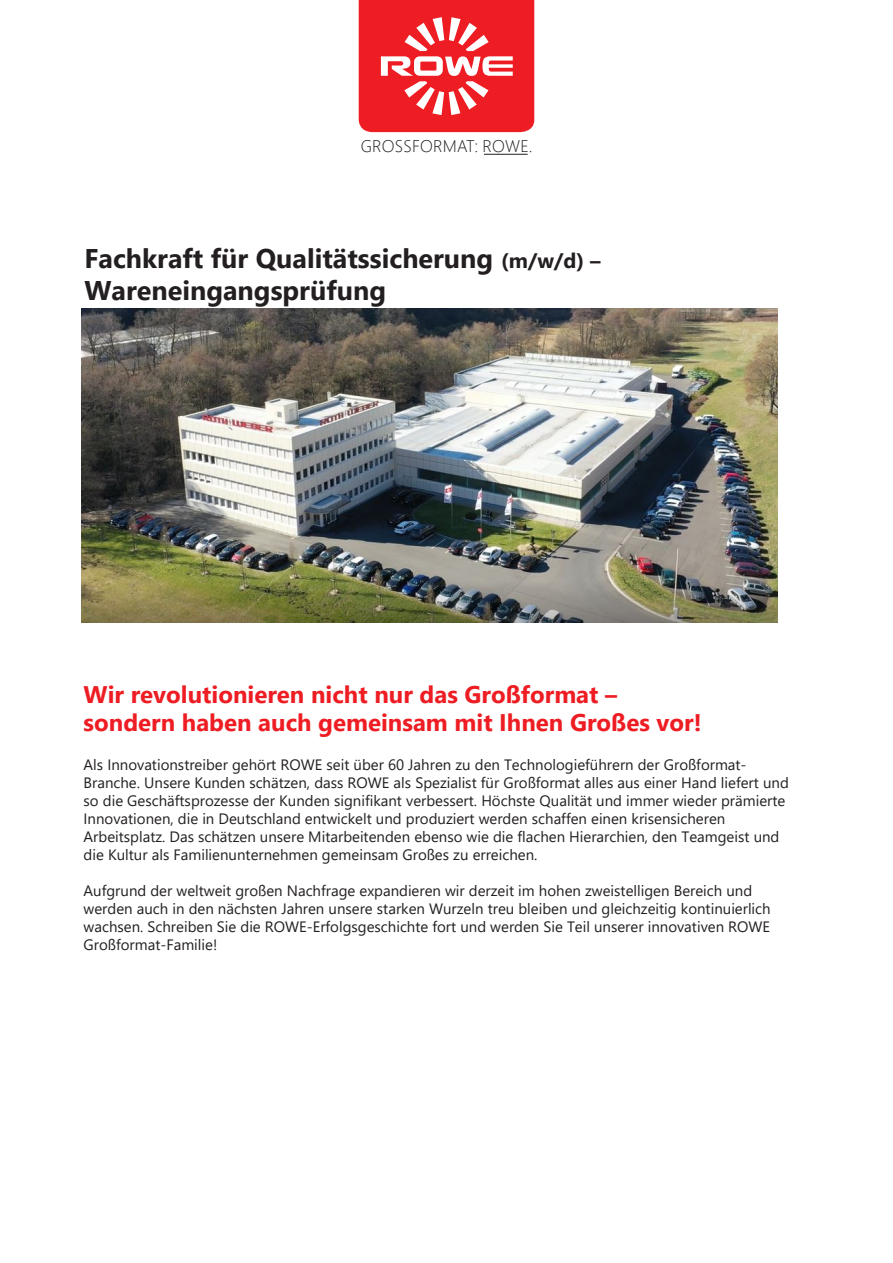
<style>
.page{position:relative;width:893px;height:1263px;background:#fff}
.page>*{position:absolute;margin:0;border:0;box-sizing:border-box;transform-origin:0 0}
.Fließtext{font:700 27px/32.4px "Segoe UI";color:#231f20}
.t1{font:700 24px/28.8px "Segoe UI";color:#ee1d23}
.t2{font:300 16.8px "Segoe UI";letter-spacing:.015em;color:#231f20}
.t3{font:15px/18px "Segoe UI";color:#231f20}
.s1{font-size:21px}
</style>
<div class="page">
<svg style="left:359px;top:0;width:175px;height:132px;background:#f03f44"></svg>
<hr style="left:484px;top:154px;width:44px;height:1px;background:#231f20">
<img style="left:81px;top:308px;width:696px;height:315px">
<p class="t2" style="left:361px;top:130px;width:173px">GROSSFORMAT: ROWE.</p>
<p class="Fließtext" style="left:84px;top:240px;width:518px">Fachkraft für Qualitätssicherung <span class="s1">(m/w/d) –<br></span>Wareneingangsprüfung</p>
<p class="t1" style="left:84px;top:678px;width:619px">Wir revolutionieren nicht nur das Großformat – sondern haben auch gemeinsam mit Ihnen Großes vor!</p>
<p class="t3" style="left:84px;top:754px;width:707px">Als Innovationstreiber gehört ROWE seit über 60 Jahren zu den Technologieführern der Großformat-Branche. Unsere Kunden schätzen, dass ROWE als Spezialist für Großformat alles aus einer Hand liefert und so die Geschäftsprozesse der Kunden signifikant verbessert. Höchste Qualität und immer wieder prämierte Innovationen, die in Deutschland entwickelt und produziert werden schaffen einen krisensicheren Arbeitsplatz. Das schätzen unsere Mitarbeitenden ebenso wie die flachen Hierarchien, den Teamgeist und die Kultur als Familienunternehmen gemeinsam Großes zu erreichen.</p>
<p class="t3" style="left:84px;top:880px;width:689px">Aufgrund der weltweit großen Nachfrage expandieren wir derzeit im hohen zweistelligen Bereich und werden auch in den nächsten Jahren unsere starken Wurzeln treu bleiben und gleichzeitig kontinuierlich wachsen. Schreiben Sie die ROWE-Erfolgsgeschichte fort und werden Sie Teil unserer innovativen ROWE Großformat-Familie!</p>
</div>
